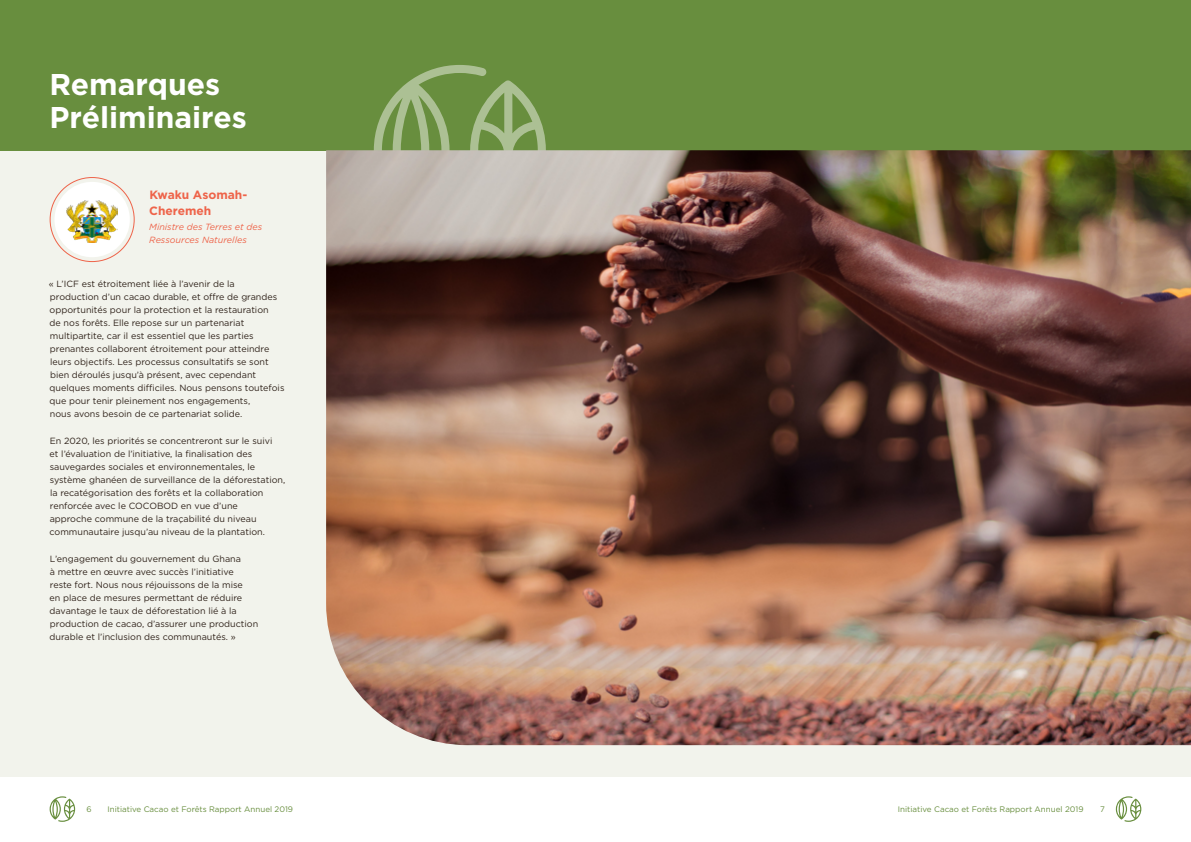
<style>
.page{position:relative;width:1191px;height:842px;background:#fff}
.page>*{position:absolute;margin:0;border:0;box-sizing:border-box;transform-origin:0 0}
.t1{font:700 30px/33px "Gotham";color:#fff}
.t2{font:700 12px/16px "Gotham";color:#ee6349}
.t3{font:9px/13px "Gotham";color:#30231b}
.t4{font:italic 9px/13px "Gotham";color:#ee6349}
.t5{font:8px "Gotham";color:#688e3e}
</style>
<div class="page">
<div style="left:0;top:0;width:595px;height:777px;background:#f2f3ec"></div>
<div style="left:595px;top:0;width:596px;height:777px;background:#f2f3ec"></div>
<svg style="left:50px;top:796px;width:25px;height:26px"></svg>
<svg style="left:1115px;top:796px;width:26px;height:26px"></svg>
<div style="left:54px;top:182px;width:76px;height:75px;background:#fff;border-radius:50%"></div>
<div style="left:0;top:0;width:1191px;height:150px;background:#688e3e"></div>
<svg style="left:374px;top:65px;width:172px;height:85px"></svg>
<img style="left:326px;top:150px;width:865px;height:595px">
<img style="left:67px;top:200px;width:51px;height:43px">
<h1 class="t1" style="left:50px;top:68px;width:199px">Remarques<br>Préliminaires</h1>
<h2 class="t2" style="left:149px;top:187px;width:100px">Kwaku Asomah-<br>Cheremeh</h2>
<p class="t4" style="left:149px;top:220px;width:114px">Ministre des Terres et des<br>Ressources Naturelles</p>
<p class="t3" style="left:49px;top:277px;width:237px">« L’ICF est étroitement liée à l’avenir de la production d’un cacao durable, et offre de grandes opportunités pour la protection et la restauration<br>de nos forêts. Elle repose sur un partenariat multipartite, car il est essentiel que les parties prenantes collaborent étroitement pour atteindre leurs objectifs. Les processus consultatifs se sont bien déroulés jusqu’à présent, avec cependant quelques moments difficiles. Nous pensons toutefois que pour tenir pleinement nos engagements,<br>nous avons besoin de ce partenariat solide.</p>
<p class="t3" style="left:50px;top:434px;width:237px">En 2020, les priorités se concentreront sur le suivi<br>et l’évaluation de l’initiative, la finalisation des sauvegardes sociales et environnementales, le système ghanéen de surveillance de la déforestation, la recatégorisation des forêts et la collaboration renforcée avec le COCOBOD en vue d’une<br>approche commune de la traçabilité du niveau communautaire jusqu’au niveau de la plantation.</p>
<p class="t3" style="left:50px;top:552px;width:210px">L’engagement du gouvernement du Ghana<br>à mettre en œuvre avec succès l’initiative<br>reste fort. Nous nous réjouissons de la mise<br>en place de mesures permettant de réduire davantage le taux de déforestation lié à la production de cacao, d’assurer une production durable et l’inclusion des communautés. »</p>
<p class="t5" style="left:86px;top:804px;width:7px">6</p>
<p class="t5" style="left:107px;top:804px;width:187px">Initiative Cacao et Forêts Rapport Annuel 2019</p>
<p class="t5" style="left:898px;top:804px;width:187px">Initiative Cacao et Forêts Rapport Annuel 2019</p>
<p class="t5" style="left:1100px;top:804px;width:6px">7</p>
</div>
